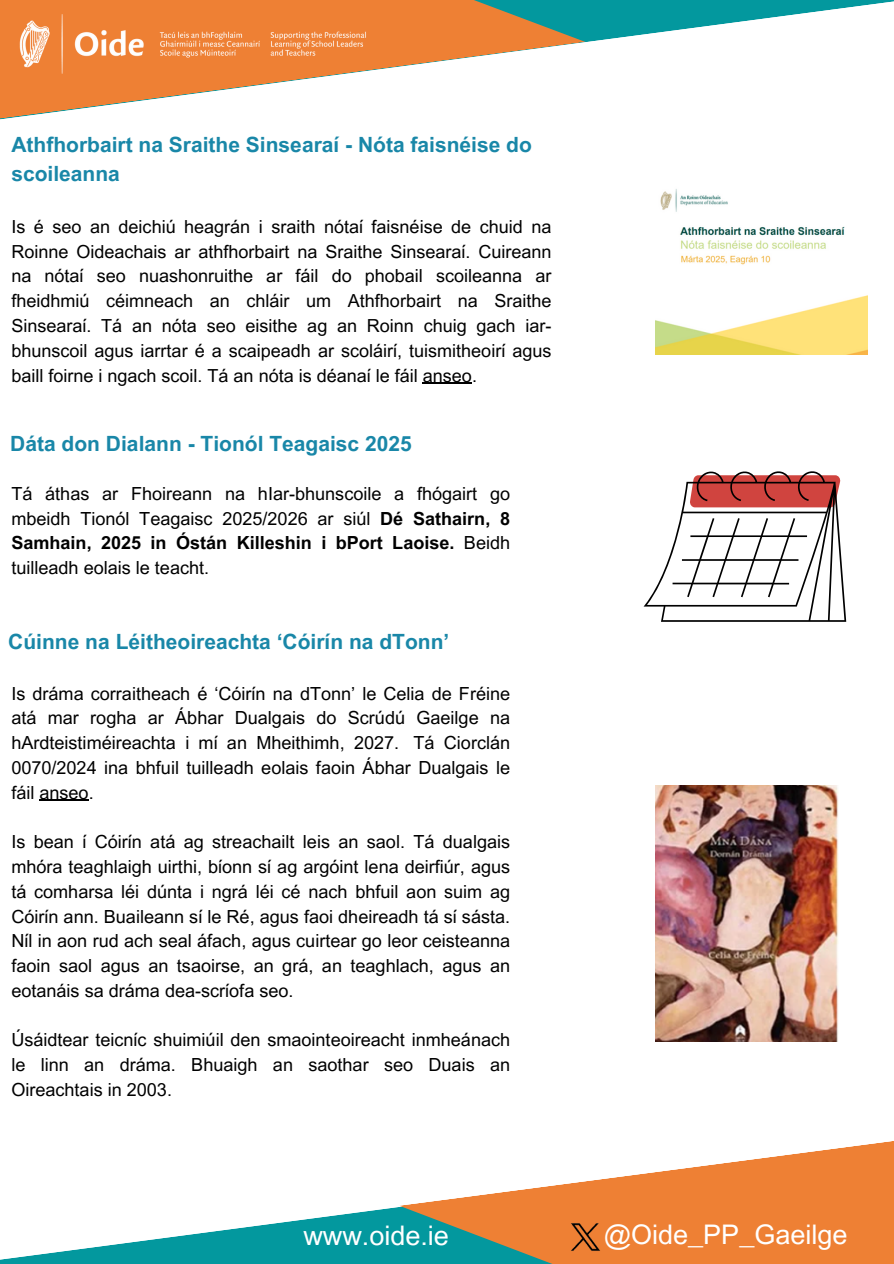
<style>
.page{position:relative;width:894px;height:1264px;background:#fff}
.page>*{position:absolute;margin:0;border:0;box-sizing:border-box;transform-origin:0 0}
.t1{font:27px "Arial MT Pro";color:#fff}
.t2{font:700 21px/29.2px "Arial MT Pro";color:#1987a8}
.t3{font:18px/24.8px "Arial MT Pro";color:#000;text-align:justify}
.s1{font-weight:700}
</style>
<div class="page">
<svg style="left:0;top:1207px;width:399px;height:56px;fill:#03989e"></svg>
<svg style="left:399px;top:1141px;width:494px;height:122px;fill:#ee8034"></svg>
<img style="left:561px;top:1219px;width:48px;height:35px">
<svg style="left:585px;top:0;width:308px;height:42px;fill:#03989e"></svg>
<svg style="left:0;top:0;width:585px;height:120px"></svg>
<img style="left:4px;top:8px;width:378px;height:81px">
<svg style="left:643px;top:471px;width:203px;height:151px"></svg>
<img style="left:655px;top:785px;width:182px;height:256px">
<img style="left:655px;top:189px;width:212px;height:165px">
<hr style="left:423px;top:382px;width:49px;height:2px;background:#000">
<hr style="left:39px;top:799px;width:50px;height:2px;background:#000">
<p class="t2" style="left:11px;top:132px;width:522px">Athfhorbairt na Sraithe Sinsearaí - Nóta faisnéise do scoileanna</p>
<p class="t3" style="left:11px;top:216px;width:541px">Is é seo an deichiú heagrán i sraith nótaí faisnéise de chuid na Roinne Oideachais ar athfhorbairt na Sraithe Sinsearaí. Cuireann na nótaí seo nuashonruithe ar fáil do phobail scoileanna ar fheidhmiú céimneach an chláir um Athfhorbairt na Sraithe Sinsearaí. Tá an nóta seo eisithe ag an Roinn chuig gach iar&shy;bhunscoil agus iarrtar é a scaipeadh ar scoláirí, tuismitheoirí agus baill foirne i ngach scoil. Tá an nóta is déanaí le fáil anseo.</p>
<h2 class="t2" style="left:10px;top:431px;width:403px">Dáta don Dialann - Tionól Teagaisc 2025</h2>
<p class="t3" style="left:11px;top:483px;width:500px">Tá áthas ar Fhoireann na hIar-bhunscoile a fhógairt go mbeidh Tionól Teagaisc 2025/2026 ar siúl <span class="s1">Dé Sathairn, 8<br>Samhain, 2025 in Óstán Killeshin i bPort Laoise.</span> Beidh tuilleadh eolais le teacht.</p>
<h2 class="t2" style="left:8px;top:630px;width:442px">Cúinne na Léitheoireachta ‘Cóirín na dTonn’</h2>
<p class="t3" style="left:11px;top:683px;width:500px">Is dráma corraitheach é ‘Cóirín na dTonn’ le Celia de Fréine atá mar rogha ar Ábhar Dualgais do Scrúdú Gaeilge na hArdteistiméireachta i mí an Mheithimh, 2027. Tá Ciorclán 0070/2024 ina bhfuil tuilleadh eolais faoin Ábhar Dualgais le fáil anseo.</p>
<p class="t3" style="left:11px;top:831px;width:500px">Is bean í Cóirín atá ag streachailt leis an saol. Tá dualgais mhóra teaghlaigh uirthi, bíonn sí ag argóint lena deirfiúr, agus tá comharsa léi dúnta i ngrá léi cé nach bhfuil aon suim ag Cóirín ann. Buaileann sí le Ré, agus faoi dheireadh tá sí sásta.<br>Níl in aon rud ach seal áfach, agus cuirtear go leor ceisteanna faoin saol agus an tsaoirse, an grá, an teaghlach, agus an eotanáis sa dráma dea-scríofa seo.</p>
<p class="t3" style="left:11px;top:1029px;width:500px">Úsáidtear teicníc shuimiúil den smaointeoireacht inmheánach le linn an dráma. Bhuaigh an saothar seo Duais an Oireachtais in 2003.</p>
<h2 class="t1" style="left:303px;top:1225px;width:147px">www.oide.ie</h2>
<p class="t1" style="left:603px;top:1224px;width:245px">@Oide_PP_Gaeilge</p>
</div>
